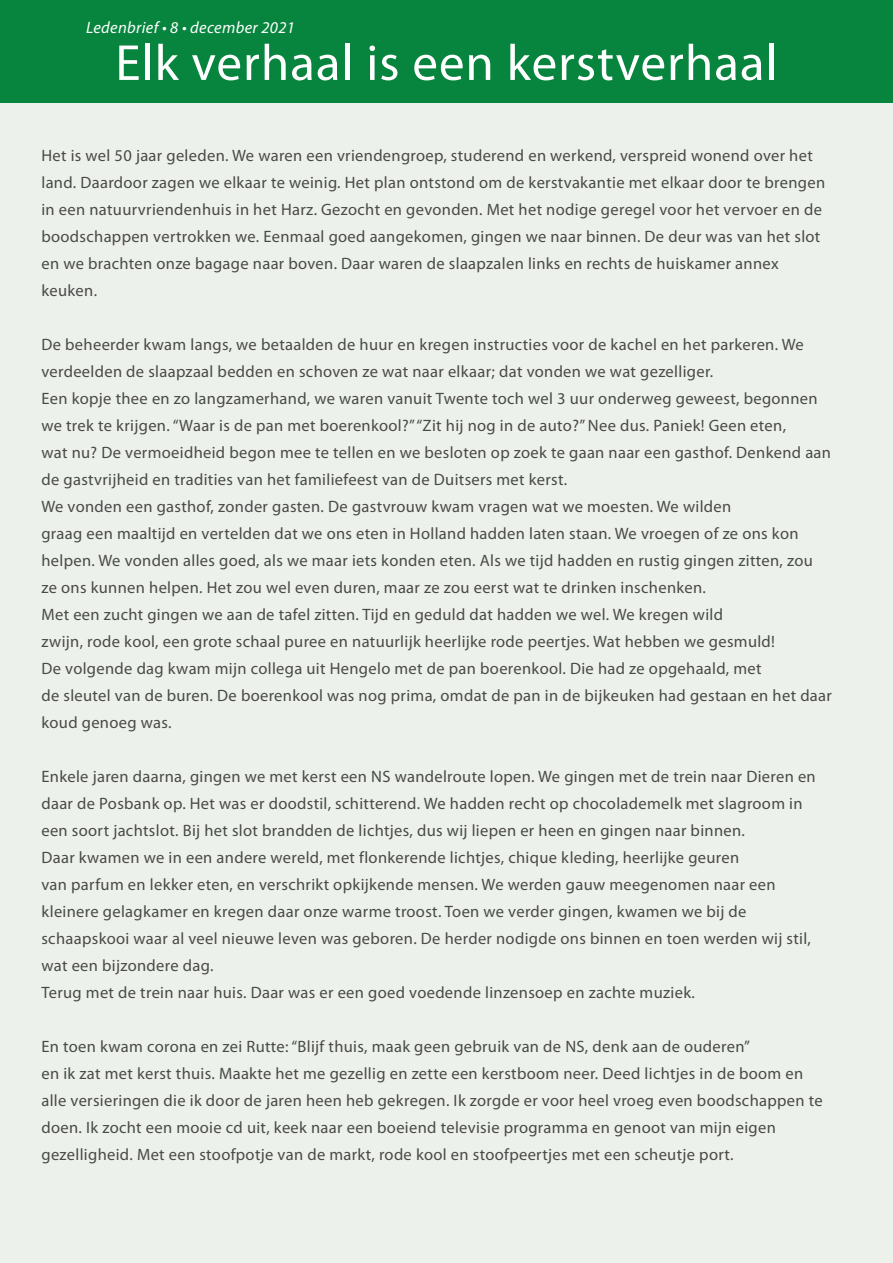
<style>
.page{position:relative;width:893px;height:1263px;background:#fff}
.page>*{position:absolute;margin:0;border:0;box-sizing:border-box;transform-origin:0 0}
.t1{font:51px "Myriad Pro";letter-spacing:.02em;color:#fff}
.t2{font:16.5px/27px "Myriad Pro";letter-spacing:.02em;color:#4a4a49}
.t3{font:italic 16.5px "Myriad Pro";letter-spacing:.02em;color:#fff}
</style>
<div class="page">
<div style="left:0;top:102px;width:893px;height:1161px;background:#edf1eb"></div>
<div style="left:0;top:0;width:893px;height:102px;background:#07853e"></div>
<p class="t3" style="left:86px;top:19px;width:210px">Ledenbrief • 8 • december 2021</p>
<h1 class="t1" style="left:115px;top:35px;width:664px">Elk verhaal is een kerstverhaal</h1>
<p class="t2" style="left:41px;top:142px;width:785px">Het is wel 50 jaar geleden. We waren een vriendengroep, studerend en werkend, verspreid wonend over het land. Daardoor zagen we elkaar te weinig. Het plan ontstond om de kerstvakantie met elkaar door te brengen in een natuurvriendenhuis in het Harz. Gezocht en gevonden. Met het nodige geregel voor het vervoer en de boodschappen vertrokken we. Eenmaal goed aangekomen, gingen we naar binnen. De deur was van het slot en we brachten onze bagage naar boven. Daar waren de slaapzalen links en rechts de huiskamer annex keuken.</p>
<p class="t2" style="left:41px;top:331px;width:792px">De beheerder kwam langs, we betaalden de huur en kregen instructies voor de kachel en het parkeren. We verdeelden de slaapzaal bedden en schoven ze wat naar elkaar; dat vonden we wat gezelliger.<br>Een kopje thee en zo langzamerhand, we waren vanuit Twente toch wel 3 uur onderweg geweest, begonnen we trek te krijgen. “Waar is de pan met boerenkool?” “Zit hij nog in de auto?” Nee dus. Paniek! Geen eten,<br>wat nu? De vermoeidheid begon mee te tellen en we besloten op zoek te gaan naar een gasthof. Denkend aan de gastvrijheid en tradities van het familiefeest van de Duitsers met kerst.<br>We vonden een gasthof, zonder gasten. De gastvrouw kwam vragen wat we moesten. We wilden<br>graag een maaltijd en vertelden dat we ons eten in Holland hadden laten staan. We vroegen of ze ons kon helpen. We vonden alles goed, als we maar iets konden eten. Als we tijd hadden en rustig gingen zitten, zou ze ons kunnen helpen. Het zou wel even duren, maar ze zou eerst wat te drinken inschenken.<br>Met een zucht gingen we aan de tafel zitten. Tijd en geduld dat hadden we wel. We kregen wild<br>zwijn, rode kool, een grote schaal puree en natuurlijk heerlijke rode peertjes. Wat hebben we gesmuld!<br>De volgende dag kwam mijn collega uit Hengelo met de pan boerenkool. Die had ze opgehaald, met<br>de sleutel van de buren. De boerenkool was nog prima, omdat de pan in de bijkeuken had gestaan en het daar koud genoeg was.</p>
<p class="t2" style="left:41px;top:763px;width:776px">Enkele jaren daarna, gingen we met kerst een NS wandelroute lopen. We gingen met de trein naar Dieren en daar de Posbank op. Het was er doodstil, schitterend. We hadden recht op chocolademelk met slagroom in een soort jachtslot. Bij het slot brandden de lichtjes, dus wij liepen er heen en gingen naar binnen.<br>Daar kwamen we in een andere wereld, met flonkerende lichtjes, chique kleding, heerlijke geuren<br>van parfum en lekker eten, en verschrikt opkijkende mensen. We werden gauw meegenomen naar een kleinere gelagkamer en kregen daar onze warme troost. Toen we verder gingen, kwamen we bij de schaapskooi waar al veel nieuwe leven was geboren. De herder nodigde ons binnen en toen werden wij stil, wat een bijzondere dag.<br>Terug met de trein naar huis. Daar was er een goed voedende linzensoep en zachte muziek.</p>
<p class="t2" style="left:41px;top:1033px;width:783px">En toen kwam corona en zei Rutte: “Blijf thuis, maak geen gebruik van de NS, denk aan de ouderen”<br>en ik zat met kerst thuis. Maakte het me gezellig en zette een kerstboom neer. Deed lichtjes in de boom en alle versieringen die ik door de jaren heen heb gekregen. Ik zorgde er voor heel vroeg even boodschappen te doen. Ik zocht een mooie cd uit, keek naar een boeiend televisie programma en genoot van mijn eigen gezelligheid. Met een stoofpotje van de markt, rode kool en stoofpeertjes met een scheutje port.</p>
</div>
